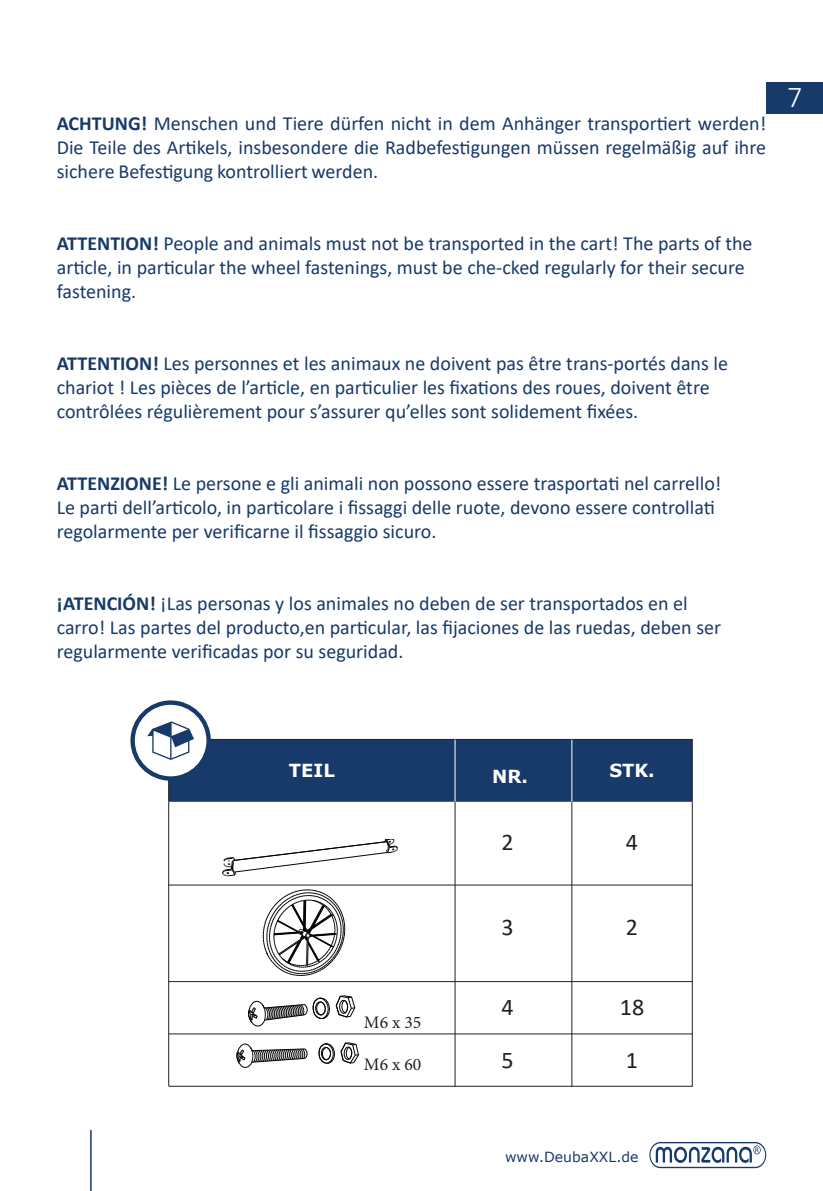
<style>
.page{position:relative;width:823px;height:1191px;background:#fff}
.page>*{position:absolute;margin:0;border:0;box-sizing:border-box;transform-origin:0 0}
.t1{font:300 30px "Calibri";color:#fff}
.t2{font:24px "Calibri";color:#231f20}
.Default{font:20px/24px "Calibri";color:#173a6a}
.Pa4{font:20px/24.2px "Calibri";color:#173a6a;text-align:justify}
.t3{font:700 18px "Verdana";color:#fff}
.t4{font:17.6px "Minion Pro";color:#231f20}
.t5{font:14px "Verdana";color:#173a6a}
.s1{font-weight:700}
</style>
<div class="page">
<div style="left:765px;top:82px;width:57px;height:31px;background:#173a6a"></div>
<svg style="left:649px;top:1142px;width:116px;height:26px"></svg>
<hr style="left:90px;top:1130px;width:2px;height:61px;background:#173a6a">
<hr style="left:168px;top:801px;width:1px;height:285px;background:#231f20">
<hr style="left:454px;top:801px;width:1px;height:285px;background:#231f20">
<hr style="left:571px;top:801px;width:1px;height:285px;background:#231f20">
<hr style="left:691px;top:801px;width:1px;height:285px;background:#231f20">
<hr style="left:691px;top:739px;width:1px;height:62px;background:#231f20">
<svg style="left:133px;top:702px;width:75px;height:76px"></svg>
<div style="left:130px;top:700px;width:81px;height:80px;border:4px solid #173a6a;border-radius:50%"></div>
<svg style="left:147px;top:721px;width:544px;height:81px"></svg>
<hr style="left:169px;top:884px;width:522px;height:1px;background:#231f20">
<hr style="left:169px;top:981px;width:522px;height:1px;background:#231f20">
<hr style="left:169px;top:1033px;width:523px;height:1px;background:#231f20">
<hr style="left:169px;top:1086px;width:523px;height:1px;background:#231f20">
<svg style="left:222px;top:839px;width:176px;height:37px"></svg>
<svg style="left:263px;top:889px;width:82px;height:87px"></svg>
<svg style="left:248px;top:998px;width:82px;height:29px"></svg>
<div style="left:316px;top:1002px;width:9px;height:13px;border:1px solid #030303;border-radius:50%"></div>
<svg style="left:336px;top:995px;width:19px;height:22px"></svg>
<svg style="left:236px;top:1043px;width:72px;height:25px"></svg>
<svg style="left:318px;top:1042px;width:40px;height:21px"></svg>
<p class="Pa4" style="left:57px;top:110px;width:710px"><span class="s1">ACHTUNG!</span> Menschen und Tiere dürfen nicht in dem Anhänger transportiert werden!<br>Die Teile des Artikels, insbesondere die Radbefestigungen müssen regelmäßig auf ihre sichere Befestigung kontrolliert werden.</p>
<p class="Default" style="left:57px;top:231px;width:697px"><span class="s1">ATTENTION!</span> People and animals must not be transported in the cart! The parts of the article, in particular the wheel fastenings, must be che-cked regularly for their secure fastening.</p>
<p class="Default" style="left:57px;top:351px;width:672px"><span class="s1">ATTENTION!</span> Les personnes et les animaux ne doivent pas être trans-portés dans le chariot ! Les pièces de l’article, en particulier les fixations des roues, doivent être contrôlées régulièrement pour s’assurer qu’elles sont solidement fixées.</p>
<p class="Default" style="left:57px;top:471px;width:665px"><span class="s1">ATTENZIONE!</span> Le persone e gli animali non possono essere trasportati nel carrello!<br>Le parti dell’articolo, in particolare i fissaggi delle ruote, devono essere controllati regolarmente per verificarne il fissaggio sicuro.</p>
<p class="Default" style="left:57px;top:591px;width:665px"><span class="s1">¡ATENCIÓN!</span> ¡Las personas y los animales no deben de ser transportados en el carro! Las partes del producto,en particular, las fijaciones de las ruedas, deben ser regularmente verificadas por su seguridad.</p>
<h1 class="t1" style="left:786px;top:78px;width:17px">7</h1>
<p class="t3" style="left:289px;top:758px;width:47px">TEIL</p>
<p class="t3" style="left:492px;top:764px;width:37px">NR.</p>
<p class="t3" style="left:609px;top:758px;width:47px">STK.</p>
<p class="t2" style="left:501px;top:825px;width:14px">2</p>
<p class="t2" style="left:625px;top:825px;width:14px">4</p>
<p class="t4" style="left:364px;top:1010px;width:59px">M6 x 35</p>
<p class="t4" style="left:364px;top:1052px;width:59px">M6 x 60</p>
<p class="t2" style="left:501px;top:910px;width:14px">3</p>
<p class="t2" style="left:625px;top:910px;width:14px">2</p>
<p class="t2" style="left:501px;top:990px;width:14px">4</p>
<p class="t2" style="left:619px;top:990px;width:26px">18</p>
<p class="t2" style="left:501px;top:1043px;width:14px">5</p>
<p class="t2" style="left:625px;top:1043px;width:14px">1</p>
<p class="t5" style="left:505px;top:1147px;width:135px">www.DeubaXXL.de</p>
</div>
